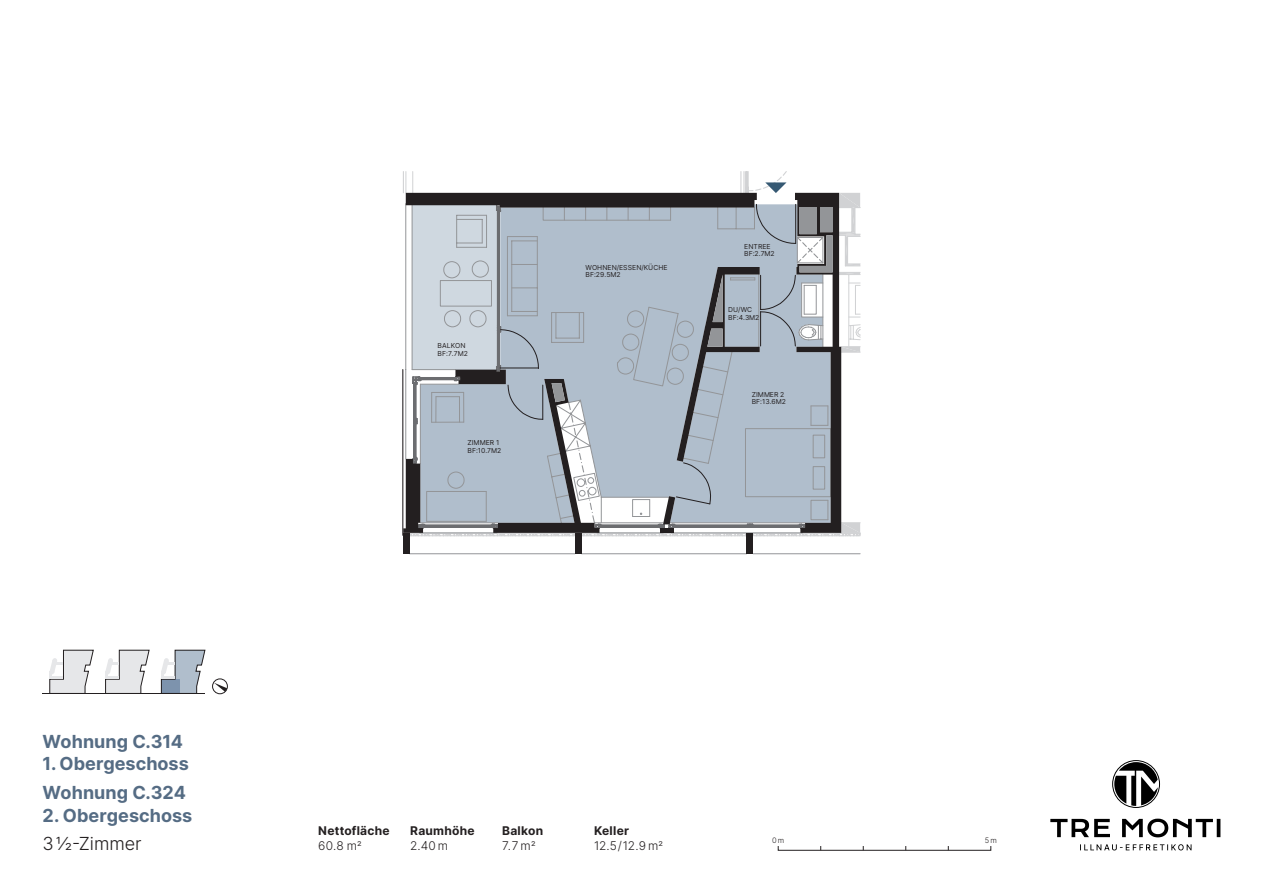
<style>
.page{position:relative;width:1263px;height:893px;background:#fff}
.page>*{position:absolute;margin:0;border:0;box-sizing:border-box;transform-origin:0 0}
.t1{font:700 18px/28.8px "Inter";color:#556c84}
.t2{font:300 18px "Inter";color:#231f20}
.t3{font:700 12px "Inter";letter-spacing:.02em;color:#231f20}
.t4{font:300 12px "Inter";letter-spacing:.015em;color:#231f20}
.t5{font:300 7.5px "Inter";color:#231f20}
.t6{font:6.9px/7.5px "Inter";letter-spacing:.015em;color:#231f20}
.t7{font:6.9px/7.5px "Inter";letter-spacing:-.005em;color:#231f20}
</style>
<div class="page">
<svg style="left:1114px;top:762px;width:44px;height:44px"></svg>
<svg style="left:1080px;top:844px;width:111px;height:6px"></svg>
<svg style="left:1050px;top:819px;width:170px;height:18px"></svg>
<div style="left:1112px;top:760px;width:48px;height:48px;border:1px solid #000;border-radius:50%"></div>
<hr style="left:753px;top:553px;width:107px;height:1px;background:#939598">
<hr style="left:581px;top:553px;width:166px;height:1px;background:#939598">
<hr style="left:410px;top:553px;width:165px;height:1px;background:#939598">
<hr style="left:402px;top:370px;width:1px;height:165px;background:#231f20">
<div style="left:403px;top:534px;width:7px;height:20px;background:#231f20"></div>
<div style="left:575px;top:534px;width:6px;height:20px;background:#231f20"></div>
<div style="left:747px;top:534px;width:6px;height:20px;background:#231f20"></div>
<svg style="left:403px;top:171px;width:458px;height:366px;background:#afb8c1"></svg>
<hr style="left:43px;top:693px;width:162px;height:1px;background:#231f20">
<svg style="left:49px;top:650px;width:45px;height:43px"></svg>
<svg style="left:105px;top:650px;width:45px;height:43px"></svg>
<svg style="left:161px;top:650px;width:44px;height:43px"></svg>
<div style="left:212px;top:679px;width:16px;height:15px;border:1px solid #231f20;border-radius:50%"></div>
<svg style="left:214px;top:683px;width:13px;height:9px"></svg>
<h1 class="t1" style="left:43px;top:726px;width:142px">Wohnung C.314</h1>
<h1 class="t1" style="left:43px;top:749px;width:148px">1. Obergeschoss<br>Wohnung C.324</h1>
<h1 class="t1" style="left:43px;top:800px;width:151px">2. Obergeschoss</h1>
<h1 class="t2" style="left:43px;top:831px;width:101px">31/2-Zimmer</h1>
<p class="t6" style="left:437px;top:342px;width:32px">BALKON<br>BF:7.7M2</p>
<p class="t6" style="left:467px;top:439px;width:35px">ZIMMER 1<br>BF:10.7M2</p>
<p class="t6" style="left:586px;top:263px;width:83px">WOHNEN/ESSEN/KÜCHE<br>BF:29.5M2</p>
<p class="t7" style="left:744px;top:242px;width:32px">ENTREE<br>BF:2.7M2</p>
<p class="t6" style="left:728px;top:306px;width:33px">DU/WC<br>BF:4.3M2</p>
<p class="t6" style="left:752px;top:390px;width:36px">ZIMMER 2<br>BF:13.6M2</p>
<h2 class="t3" style="left:318px;top:822px;width:73px">Nettofläche</h2>
<h2 class="t4" style="left:318px;top:837px;width:45px">60.8 m2</h2>
<h2 class="t3" style="left:410px;top:822px;width:66px">Raumhöhe</h2>
<h2 class="t4" style="left:410px;top:837px;width:40px">2.40 m</h2>
<h2 class="t3" style="left:502px;top:822px;width:43px">Balkon</h2>
<h2 class="t4" style="left:502px;top:837px;width:35px">7.7 m2</h2>
<h2 class="t3" style="left:594px;top:822px;width:37px">Keller</h2>
<h2 class="t4" style="left:594px;top:837px;width:70px">12.5/12.9 m2</h2>
<p class="t5" style="left:772px;top:834px;width:14px">0m</p>
<p class="t5" style="left:985px;top:834px;width:13px">5m</p>
</div>
